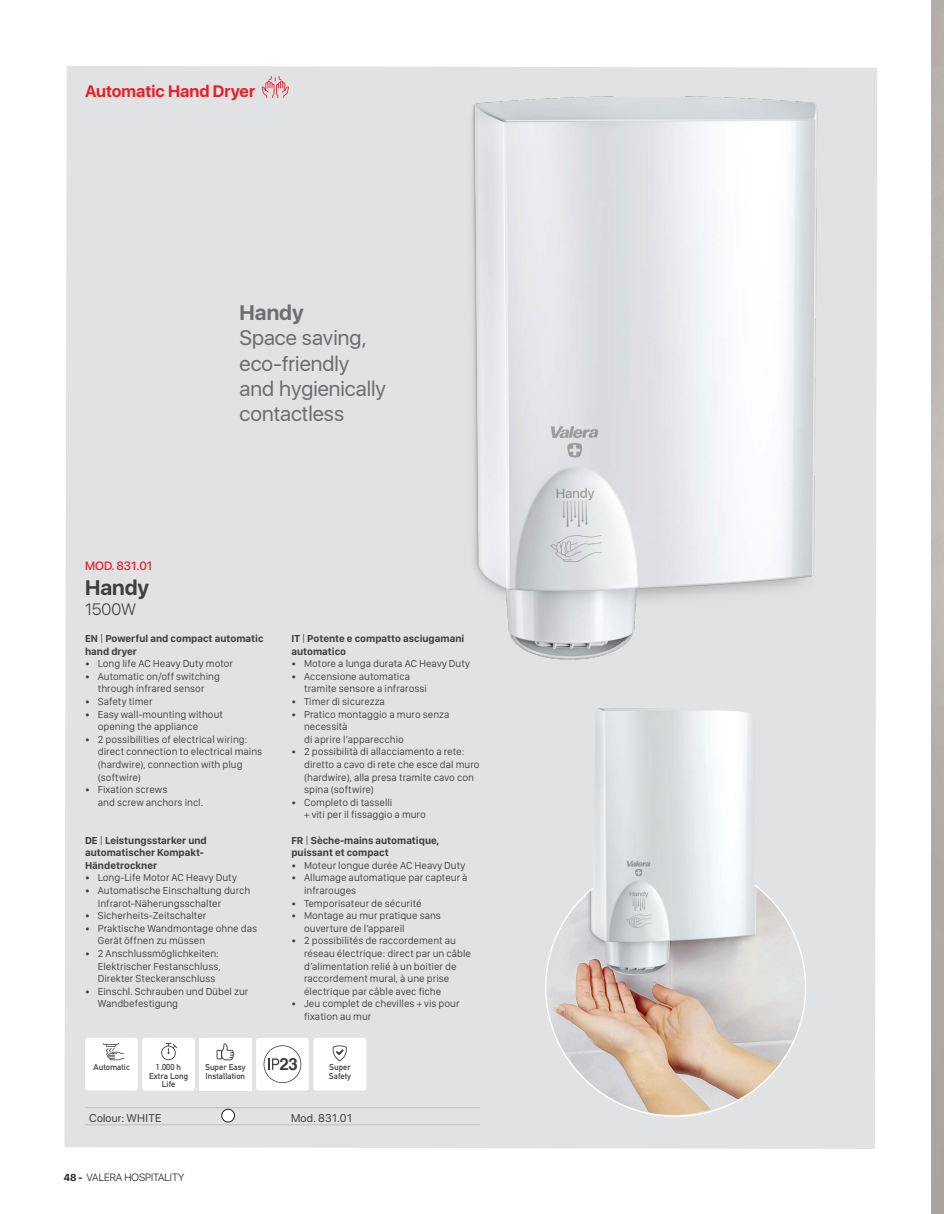
<style>
.page{position:relative;width:944px;height:1214px;background:#fff}
.page>*{position:absolute;margin:0;border:0;box-sizing:border-box;transform-origin:0 0}
.t1{font:21px "SFUI Display";color:#6c6d70}
.t2{font:700 21px "SFUI Display";color:#3e3e3f}
.t3{font:700 21px "SFUI Display";color:#6c6d70}
.t4{font:700 16.8px "Helvetica";color:#3e3e3f}
.t5{font:700 16.5px "SFUI Display";color:#ee1d23}
.t6{font:300 16.5px "SFUI Display";color:#3e3e3f}
.t7{font:500 12px "SF Pro Display";color:#ee1d23}
.t8{font:11.25px "SF Pro Display";letter-spacing:.02em;color:#3e3e3f}
.t9{font:10.5px/12.6px "SF Compact Display";color:#3e3e3f}
.t10{font:700 10.5px/12.6px "SF Compact Display";color:#3e3e3f}
.t11{font:300 10.5px "SF Pro Display";color:#231f20}
.t12{font:500 8.7px/8.4px "PF Din Text";color:#3e3e3f}
.s1{font-weight:400}
.s2{font-family:"SF Compact Display";font-weight:700}
</style>
<div class="page">
<div style="left:64px;top:66px;width:813px;height:1083px;background:#e1e2e4"></div>
<hr style="left:85px;top:1107px;width:132px;height:1px;background:#bcbdc0">
<hr style="left:217px;top:1107px;width:70px;height:1px;background:#bcbdc0">
<hr style="left:287px;top:1107px;width:193px;height:1px;background:#bcbdc0">
<hr style="left:85px;top:1124px;width:132px;height:1px;background:#bcbdc0">
<hr style="left:217px;top:1124px;width:70px;height:1px;background:#bcbdc0">
<hr style="left:287px;top:1124px;width:193px;height:1px;background:#bcbdc0">
<div style="left:222px;top:1109px;width:12px;height:13px;background:#fff;border-radius:50%"></div>
<div style="left:221px;top:1109px;width:14px;height:13px;border:1px solid #231f20;border-radius:50%"></div>
<img style="left:545px;top:708px;width:265px;height:406px">
<svg style="left:544px;top:883px;width:263px;height:234px;background:#d7cfc8"></svg>
<div style="left:85px;top:1037px;width:53px;height:53px;background:#fff;border-radius:3px"></div>
<svg style="left:103px;top:1043px;width:21px;height:17px"></svg>
<div style="left:142px;top:1037px;width:53px;height:53px;background:#fff;border-radius:3px"></div>
<svg style="left:161px;top:1043px;width:16px;height:17px"></svg>
<div style="left:256px;top:1037px;width:53px;height:53px;background:#fff;border-radius:3px"></div>
<svg style="left:263px;top:1045px;width:38px;height:38px"></svg>
<div style="left:313px;top:1037px;width:53px;height:53px;background:#fff;border-radius:3px"></div>
<svg style="left:333px;top:1045px;width:14px;height:16px"></svg>
<div style="left:199px;top:1037px;width:53px;height:53px;background:#fff;border-radius:3px"></div>
<svg style="left:216px;top:1043px;width:18px;height:17px"></svg>
<img style="left:456px;top:67px;width:372px;height:635px">
<svg style="left:261px;top:76px;width:28px;height:22px"></svg>
<p class="t5" style="left:85px;top:82px;width:171px">Automatic Hand Dryer</p>
<p class="t7" style="left:85px;top:557px;width:69px">MOD. 831.01</p>
<p class="t2" style="left:85px;top:575px;width:66px">Handy</p>
<p class="t6" style="left:85px;top:598px;width:52px">1500W</p>
<p class="t3" style="left:240px;top:301px;width:66px">Handy</p>
<p class="t1" style="left:240px;top:322px;width:129px">Space saving,</p>
<p class="t1" style="left:240px;top:347px;width:111px">eco-friendly</p>
<p class="t1" style="left:240px;top:372px;width:148px">and hygienically</p>
<p class="t1" style="left:240px;top:397px;width:106px">contactless</p>
<p class="t10" style="left:85px;top:633px;width:180px">EN <span class="s1">|</span> Powerful and compact automatic hand dryer</p>
<p class="t9" style="left:85px;top:658px;width:149px">• Long life AC Heavy Duty motor</p>
<p class="t9" style="left:85px;top:670px;width:136px;text-align:center">• Automatic on/off switching through infrared sensor</p>
<p class="t9" style="left:85px;top:696px;width:69px">• Safety timer</p>
<p class="t9" style="left:98px;top:708px;width:127px;text-indent:-13px">• Easy wall-mounting without opening the appliance</p>
<p class="t9" style="left:98px;top:733px;width:166px;text-indent:-13px">• 2 possibilities of electrical wiring: direct connection to electrical mains (hardwire), connection with plug (softwire)</p>
<p class="t9" style="left:98px;top:784px;width:107px;text-indent:-13px">• Fixation screws<br>and screw anchors incl.</p>
<p class="t10" style="left:85px;top:834px;width:123px">DE <span class="s1">|</span> Leistungsstarker und automatischer Kompakt-<br>Händetrockner</p>
<p class="t9" style="left:85px;top:872px;width:153px">• Long-Life Motor AC Heavy Duty</p>
<p class="t9" style="left:98px;top:885px;width:154px;text-indent:-13px">• Automatische Einschaltung durch<br>Infrarot-Näherungsschalter</p>
<p class="t9" style="left:85px;top:910px;width:123px">• Sicherheits-Zeitschalter</p>
<p class="t9" style="left:98px;top:922px;width:161px;text-indent:-13px">• Praktische Wandmontage ohne das<br>Gerät öffnen zu müssen</p>
<p class="t9" style="left:98px;top:948px;width:124px;text-indent:-13px">• 2 Anschlussmöglichkeiten:<br>Elektrischer Festanschluss,<br>Direkter Steckeranschluss</p>
<p class="t9" style="left:98px;top:985px;width:152px;text-indent:-13px">• Einschl. Schrauben und Dübel zur<br>Wandbefestigung</p>
<p class="t10" style="left:291px;top:633px;width:174px">IT <span class="s1">|</span> Potente e compatto asciugamani automatico</p>
<p class="t9" style="left:291px;top:658px;width:180px">• Motore a lunga durata AC Heavy Duty</p>
<p class="t9" style="left:304px;top:670px;width:124px;text-indent:-13px">• Accensione automatica tramite sensore a infrarossi</p>
<p class="t9" style="left:291px;top:696px;width:95px">• Timer di sicurezza</p>
<p class="t9" style="left:304px;top:708px;width:147px;text-indent:-13px">• Pratico montaggio a muro senza necessità<br>di aprire l’apparecchio</p>
<p class="t9" style="left:304px;top:746px;width:177px;text-indent:-13px">• 2 possibilità di allacciamento a rete: diretto a cavo di rete che esce dal muro (hardwire), alla presa tramite cavo con spina (softwire)</p>
<p class="t9" style="left:304px;top:796px;width:123px;text-indent:-13px">• Completo di tasselli<br>+ viti per il fissaggio a muro</p>
<p class="t10" style="left:291px;top:834px;width:149px">FR <span class="s1">|</span> Sèche-mains automatique,</p>
<p class="t10" style="left:291px;top:847px;width:99px">puissant et compact</p>
<p class="t9" style="left:291px;top:859px;width:175px">• Moteur longue durée AC Heavy Duty</p>
<p class="t9" style="left:304px;top:872px;width:165px;text-indent:-13px">• Allumage automatique par capteur à infrarouges</p>
<p class="t9" style="left:291px;top:897px;width:132px">• Temporisateur de sécurité</p>
<p class="t9" style="left:304px;top:910px;width:138px;text-indent:-13px">• Montage au mur pratique sans ouverture de l’appareil</p>
<p class="t9" style="left:304px;top:935px;width:168px;text-indent:-13px">• 2 possibilités de raccordement au réseau électrique: direct par un câble d’alimentation relié à un boitier de raccordement mural, à une prise électrique par câble avec fiche</p>
<p class="t9" style="left:304px;top:998px;width:157px;text-indent:-13px">• Jeu complet de chevilles + vis pour fixation au mur</p>
<p class="t12" style="left:93px;top:1063px;width:38px">Automatic</p>
<p class="t12" style="left:149px;top:1063px;width:41px;text-align:center">1.000 h<br>Extra Long<br>Life</p>
<p class="t4" style="left:279px;top:1050px;width:20px">23</p>
<p class="t12" style="left:329px;top:1063px;width:24px">Super<br>Safety</p>
<p class="t12" style="left:205px;top:1063px;width:42px">Super Easy<br>Installation</p>
<p class="t8" style="left:89px;top:1109px;width:74px">Colour: WHITE</p>
<p class="t8" style="left:291px;top:1109px;width:62px">Mod. 831.01</p>
<p class="t11" style="left:64px;top:1169px;width:122px"><span class="s2">48 -</span> VALERA HOSPITALITY</p>
</div>
